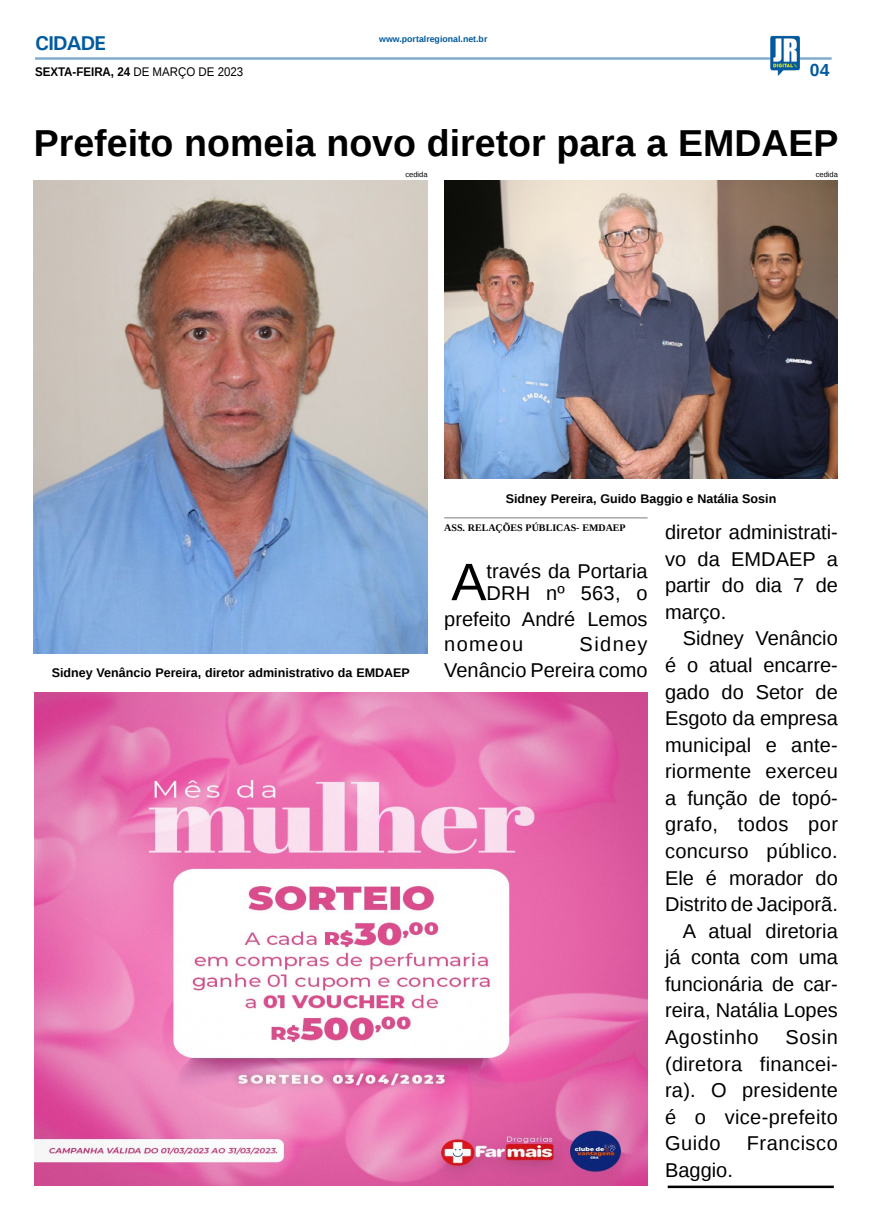
<style>
.page{position:relative;width:869px;height:1223px;background:#fff}
.page>*{position:absolute;margin:0;border:0;box-sizing:border-box;transform-origin:0 0}
.MATÉRIA{font:52.75px "Liberation Sans";color:#000}
.TÍTULO{font:700 37.5px "Liberation Sans";color:#000}
.MATÉRIA-2{font:20px/26.5px "Liberation Sans";color:#000;text-align:justify}
.MATÉRIA-3{font:20px "Liberation Sans";letter-spacing:.025em;color:#000}
.TITULO_PG{font:700 20px "Univers";letter-spacing:-.04em;color:#005a9e}
.TÍTULO-2{font:700 17.5px "Liberation Sans";color:#005a9e}
.LEGENDA{font:700 12.5px "Liberation Sans";color:#000}
.LEGENDA-2{font:700 12.5px "Liberation Sans";color:#000;scale:.92 1}
.CRÉDITO_NOME{font:700 10px "Liberation Serif";color:#000}
.DATA_PG{font:700 8.75px "Liberation Sans";color:#005a9e}
.CRÉDITO_FOTO{font:7.5px "Liberation Sans";color:#000}
.s1{font-weight:400}
</style>
<div class="page">
<hr style="left:35px;top:57px;width:796px;height:3px;background:#005a9e">
<img style="left:769px;top:36px;width:30px;height:40px">
<hr style="left:667px;top:1185px;width:166px;height:3px;background:#000">
<img style="left:35px;top:692px;width:612px;height:493px">
<img style="left:34px;top:181px;width:393px;height:472px">
<img style="left:444px;top:181px;width:393px;height:298px">
<hr style="left:444px;top:517px;width:203px;height:1px;background:#939598">
<p class="TITULO_PG" style="left:35px;top:31px;width:72px">CIDADE</p>
<p class="LEGENDA-2" style="left:35px;top:63px;width:228px">SEXTA-FEIRA, 24 <span class="s1">DE MARÇO DE 2023</span></p>
<p class="DATA_PG" style="left:379px;top:33px;width:110px">www.portalregional.net.br</p>
<p class="TÍTULO-2" style="left:809px;top:58px;width:21px">04</p>
<p class="TÍTULO" style="left:34px;top:117px;width:805px">Prefeito nomeia novo diretor para a EMDAEP</p>
<p class="CRÉDITO_FOTO" style="left:405px;top:170px;width:24px">cedida</p>
<p class="CRÉDITO_FOTO" style="left:815px;top:170px;width:24px">cedida</p>
<p class="LEGENDA" style="left:52px;top:664px;width:359px">Sidney Venâncio Pereira, diretor administrativo da EMDAEP</p>
<p class="LEGENDA" style="left:505px;top:490px;width:272px">Sidney Pereira, Guido Baggio e Natália Sosin</p>
<p class="CRÉDITO_NOME" style="left:444px;top:521px;width:183px">ASS. RELAÇÕES PÚBLICAS- EMDAEP</p>
<p class="MATÉRIA" style="left:451px;top:552px;width:37px">A</p>
<p class="MATÉRIA-2" style="left:486px;top:560px;width:162px;line-height:22.5px">través da Portaria<br>DRH nº 563, o</p>
<p class="MATÉRIA-2" style="left:444px;top:607px;width:205px;line-height:25.6px">prefeito André Lemos nomeou</p>
<p class="MATÉRIA-2" style="left:444px;top:632px;width:205px;line-height:25.6px;text-align:right">Sidney<br>Venâncio Pereira como</p>
<p class="MATÉRIA-2" style="left:664px;top:520px;width:174px">diretor administrati&shy;vo da EMDAEP a partir do dia 7 de março.</p>
<p class="MATÉRIA-2" style="left:664px;top:626px;width:174px;text-indent:18px">Sidney Venâncio é o atual encarre&shy;gado do Setor de Esgoto da empresa municipal e ante&shy;riormente exerceu a função de topó&shy;grafo, todos por concurso público.<br>Ele é morador do Distrito de Jaciporã.</p>
<p class="MATÉRIA-2" style="left:664px;top:918px;width:174px;text-indent:18px">A atual diretoria já conta com uma funcionária de car&shy;reira, Natália Lopes Agostinho</p>
<p class="MATÉRIA-2" style="left:664px;top:1024px;width:174px;text-indent:120px">Sosin (diretora financei&shy;ra). O presidente é o vice-prefeito Guido</p>
<p class="MATÉRIA-3" style="left:746px;top:1132px;width:92px">Francisco</p>
<p class="MATÉRIA-2" style="left:664px;top:1157px;width:69px">Baggio.</p>
</div>
